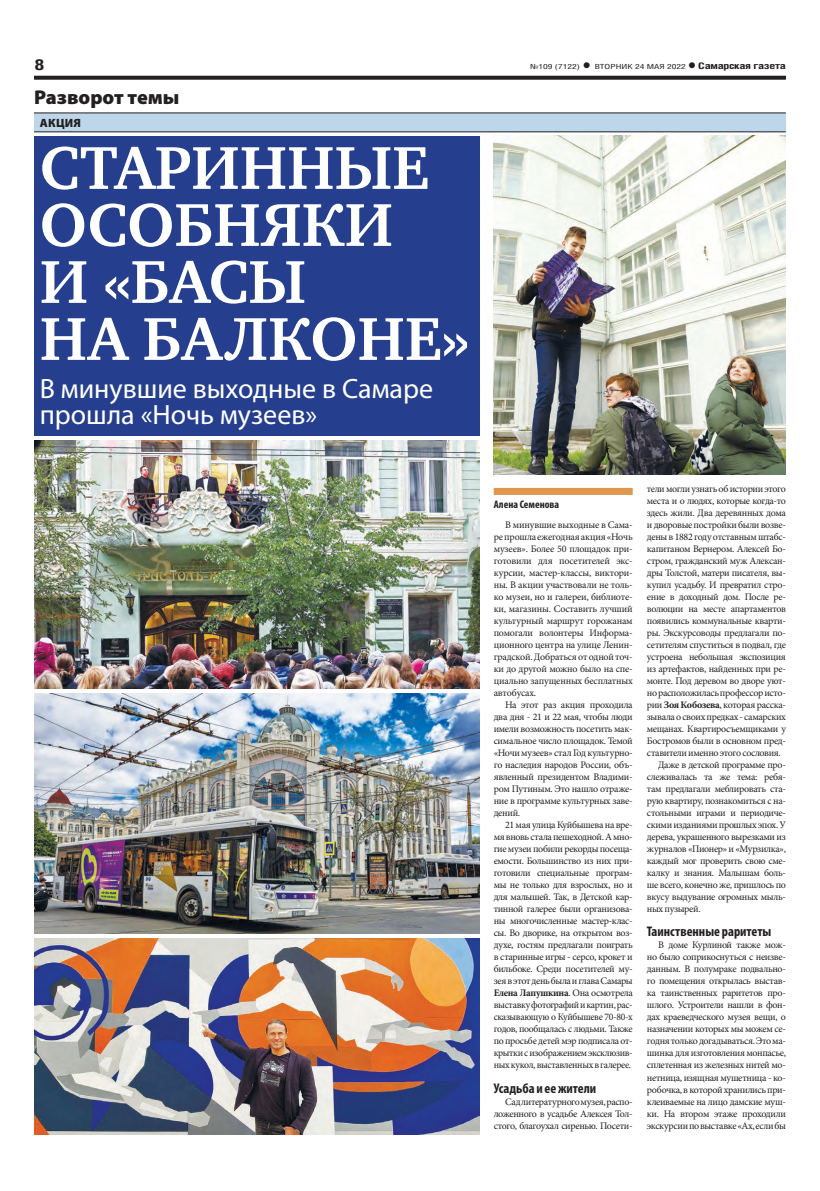
<style>
.page{position:relative;width:820px;height:1191px;background:#fff}
.page>*{position:absolute;margin:0;border:0;box-sizing:border-box;transform-origin:0 0}
.ЗАГОЛОВОК{font:700 62px/57px "Charter C";color:#fff}
.ПОДЗАГОЛОВОК{font:28px/26px "Myriad Pro";color:#fff}
.рубрика{font:900 20px "Myriad Pro";color:#231f20}
.t1{font:700 15px "Helios Cond";color:#231f20;scale:1.4 1}
.ЗАГ_в_ТЕКСТЕ{font:700 condensed 14px "Myriad Pro";color:#231f20}
.РУБРИКА{font:900 12px "Myriad Pro";letter-spacing:.02em;color:#231f20}
.АВТОР_цвет{font:700 condensed 11px "Myriad Pro";color:#231f20}
.ОСНОВНОЙ{font:10px/12px "Minion Pro";letter-spacing:-.035em;color:#231f20;text-align:justify}
.t2{font:700 9px "Helios Cond";letter-spacing:-.02em;color:#231f20;scale:1.4 1}
.t3{font:7px "Helios Cond";color:#231f20;scale:1.4 1}
.s1{font-weight:700;font-size:16px}
.s2{font-size:16px}
.s3{font-weight:700}
</style>
<div class="page">
<svg style="left:34px;top:76px;width:751px;height:4px;background:#322f2f"></svg>
<div style="left:34px;top:114px;width:751px;height:18px;background:#bdd6ea"></div>
<hr style="left:34px;top:113px;width:751px;height:1px;background:#231f20">
<hr style="left:34px;top:132px;width:751px;height:1px;background:#231f20">
<div style="left:34px;top:136px;width:445px;height:299px;background:#253f8e"></div>
<div style="left:493px;top:488px;width:139px;height:7px;background:#e0974d"></div>
<img style="left:34px;top:694px;width:445px;height:239px">
<img style="left:493px;top:136px;width:292px;height:338px">
<img style="left:34px;top:441px;width:445px;height:247px">
<img style="left:34px;top:939px;width:445px;height:195px">
<p class="t1" style="left:34px;top:55px;width:9px">8</p>
<p class="t3" style="left:530px;top:63px;width:113px">№109 (7122) <span class="s1">•</span> ВТОРНИК 24 МАЯ 2022</p>
<p class="t2" style="left:687px;top:61px;width:72px"><span class="s2">•</span> Самарская газета</p>
<p class="рубрика" style="left:34px;top:85px;width:147px">Разворот темы</p>
<p class="РУБРИКА" style="left:40px;top:116px;width:43px">АКЦИЯ</p>
<p class="ЗАГОЛОВОК" style="left:40px;top:140px;width:431px">СТАРИННЫЕ<br>ОСОБНЯКИ<br>И «БАСЫ<br>НА БАЛКОНЕ»</p>
<p class="ПОДЗАГОЛОВОК" style="left:40px;top:375px;width:394px">В минувшие выходные в Самаре прошла «Ночь музеев»</p>
<p class="АВТОР_цвет" style="left:493px;top:498px;width:67px">Алена Семенова</p>
<p class="ОСНОВНОЙ" style="left:493px;top:519px;width:140px;text-indent:11px">В минувшие выходные в Сама&shy;ре прошла ежегодная акция «Ночь музеев». Более 50 площадок при&shy;готовили для посетителей экс&shy;курсии, мастер-классы, виктори&shy;ны. В акции участвовали не толь&shy;ко музеи, но и галереи, библиоте&shy;ки, магазины. Составить лучший культурный маршрут горожанам помогали волонтеры Информа&shy;ционного центра на улице Ленин&shy;градской. Добраться от одной точ&shy;ки до другой можно было на спе&shy;циально запущенных бесплатных автобусах.</p>
<p class="ОСНОВНОЙ" style="left:493px;top:699px;width:140px;text-indent:11px">На этот раз акция проходила два дня - 21 и 22 мая, чтобы люди имели возможность посетить мак&shy;симальное число площадок. Темой «Ночи музеев» стал Год культурно&shy;го наследия народов России, объ&shy;явленный президентом Владими&shy;ром Путиным. Это нашло отраже&shy;ние в программе культурных заве&shy;дений.</p>
<p class="ОСНОВНОЙ" style="left:493px;top:819px;width:140px;text-indent:11px">21 мая улица Куйбышева на вре&shy;мя вновь стала пешеходной. А мно&shy;гие музеи побили рекорды посеща&shy;емости. Большинство из них при&shy;готовили специальные програм&shy;мы не только для взрослых, но и для малышей. Так, в Детской кар&shy;тинной галерее были организова&shy;ны многочисленные мастер-клас&shy;сы. Во дворике, на открытом воз&shy;духе, гостям предлагали поиграть в старинные игры - серсо, крокет и бильбоке. Среди посетителей му&shy;зея в этот день была и глава Самары <span class="s3">Елена Лапушкина</span>. Она осмотрела выставку фотографий и картин, рас&shy;сказывающую о Куйбышеве 70-80-х годов, пообщалась с людьми. Также по просьбе детей мэр подписала от&shy;крытки с изображением эксклюзив&shy;ных кукол, выставленных в галерее.</p>
<p class="ЗАГ_в_ТЕКСТЕ" style="left:493px;top:1079px;width:104px">Усадьба и ее жители</p>
<p class="ОСНОВНОЙ" style="left:493px;top:1095px;width:140px;text-indent:11px">Сад литературного музея, распо&shy;ложенного в усадьбе Алексея Тол&shy;стого, благоухал сиренью. Посети-</p>
<p class="ОСНОВНОЙ" style="left:646px;top:483px;width:140px">тели могли узнать об истории этого места и о людях, которые когда-то здесь жили. Два деревянных дома и дворовые постройки были возве&shy;дены в 1882 году отставным штабс&shy;капитаном Вернером. Алексей Бо&shy;стром, гражданский муж Алексан&shy;дры Толстой, матери писателя, вы&shy;купил усадьбу. И превратил стро&shy;ение в доходный дом. После ре&shy;волюции на месте апартаментов появились коммунальные кварти&shy;ры. Экскурсоводы предлагали по&shy;сетителям спуститься в подвал, где устроена небольшая экспозиция из артефактов, найденных при ре&shy;монте. Под деревом во дворе уют&shy;но расположилась профессор исто&shy;рии <span class="s3">Зоя Кобозева</span>, которая расска&shy;зывала о своих предках - самарских мещанах. Квартиросъемщиками у Бостромов были в основном пред&shy;ставители именно этого сословия.</p>
<p class="ОСНОВНОЙ" style="left:646px;top:759px;width:140px;text-indent:11px">Даже в детской программе про&shy;слеживалась та же тема: ребя&shy;там предлагали меблировать ста&shy;рую квартиру, познакомиться с на&shy;стольными играми и периодиче&shy;скими изданиями прошлых эпох. У дерева, украшенного вырезками из журналов «Пионер» и «Мурзилка», каждый мог проверить свою сме&shy;калку и знания. Малышам боль&shy;ше всего, конечно же, пришлось по вкусу выдувание огромных мыль&shy;ных пузырей.</p>
<p class="ЗАГ_в_ТЕКСТЕ" style="left:646px;top:923px;width:126px">Таинственные раритеты</p>
<p class="ОСНОВНОЙ" style="left:646px;top:939px;width:140px;text-indent:11px">В доме Курлиной также мож&shy;но было соприкоснуться с неизве&shy;данным. В полумраке подвально&shy;го помещения открылась выстав&shy;ка таинственных раритетов про&shy;шлого. Устроители нашли в фон&shy;дах краеведческого музея вещи, о назначении которых мы можем се&shy;годня только догадываться. Это ма&shy;шинка для изготовления монпасье, сплетенная из железных нитей мо&shy;нетница, изящная мушетница - ко&shy;робочка, в которой хранились при&shy;клеиваемые на лицо дамские муш&shy;ки. На втором этаже проходили экскурсии по выставке «Ах, если бы</p>
</div>
